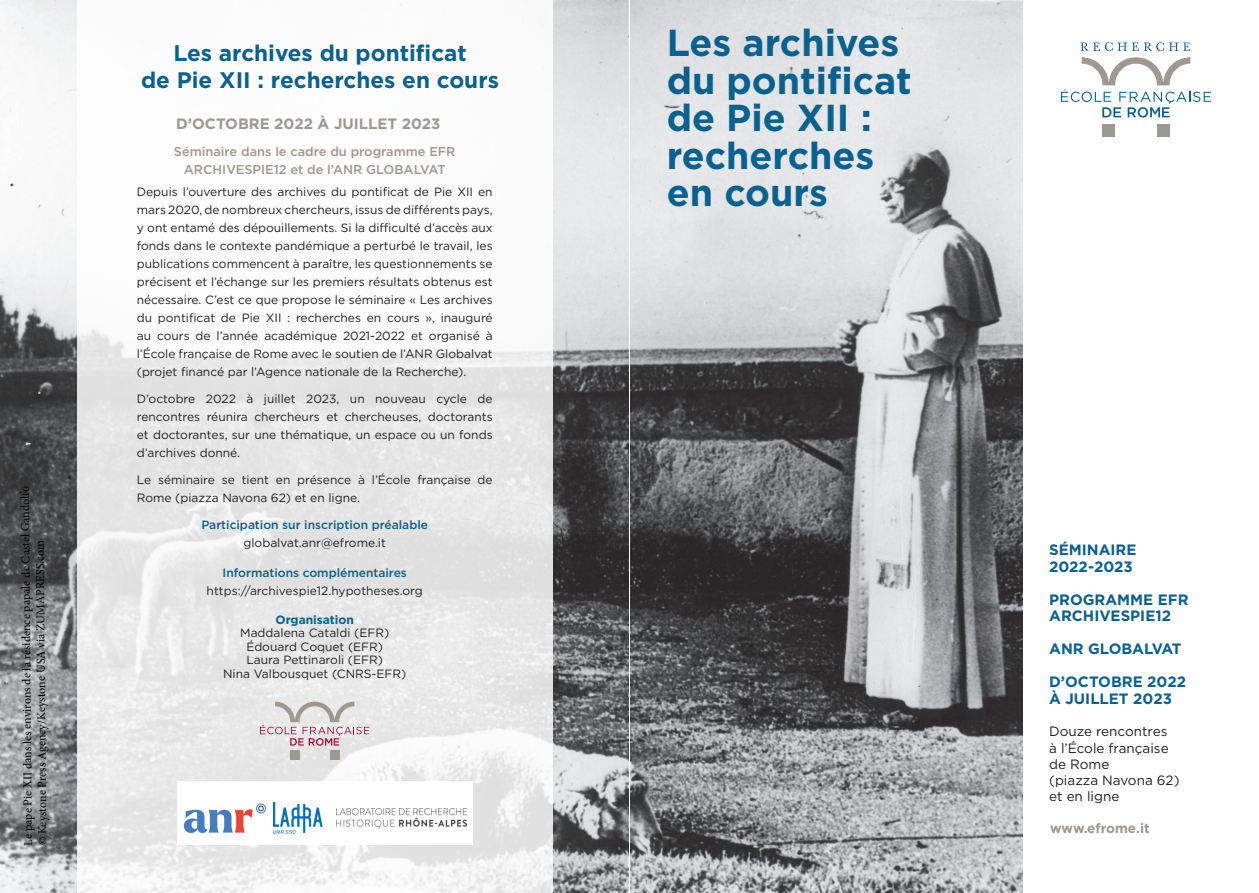
<style>
.page{position:relative;width:1259px;height:893px;background:#fff}
.page>*{position:absolute;margin:0;border:0;box-sizing:border-box;transform-origin:0 0}
.t1{font:700 37.5px/37.5px "Gotham";color:#096190}
.t2{font:700 22.5px "Gotham";color:#096190}
.t3{font:700 15px/16.5px "Gotham";color:#096190}
.t4{font:700 15px "Gotham";color:#9d9890}
.t5{font:13.5px "Gotham";color:#231f20}
.t6{font:700 13.5px "Gotham";color:#9d9890}
.t7{font:500 12.75px/18px "Gotham";color:#9d9890;text-align:center}
.t8{font:12px/18px "Gotham";color:#231f20;text-align:justify}
.t9{font:12px "Minion Pro";letter-spacing:-.01em;color:#000}
.t10{font:500 12px "Gotham";color:#096190}
.t11{font:700 12px "Gotham";color:#096190}
</style>
<div class="page">
<svg style="left:1080px;top:42px;width:58px;height:9px"></svg>
<svg style="left:1144px;top:42px;width:46px;height:9px"></svg>
<div style="left:1102px;top:124px;width:13px;height:13px;background:#9d9890"></div>
<div style="left:1156px;top:124px;width:13px;height:13px;background:#9d9890"></div>
<svg style="left:1061px;top:57px;width:150px;height:61px"></svg>
<img style="left:0;top:0;width:1023px;height:893px">
<svg style="left:77px;top:0;width:475px;height:893px"></svg>
<div style="left:290px;top:750px;width:10px;height:10px;background:#9d9890"></div>
<div style="left:330px;top:750px;width:9px;height:10px;background:#9d9890"></div>
<svg style="left:260px;top:702px;width:109px;height:44px;background:#dbced1"></svg>
<hr style="left:629px;top:0;width:1px;height:893px;background:#fff">
<div style="left:177px;top:781px;width:95px;height:64px;background:#fff"></div>
<img style="left:183px;top:803px;width:83px;height:31px">
<div style="left:270px;top:781px;width:202px;height:64px;background:#fff"></div>
<img style="left:274px;top:803px;width:192px;height:30px">
<p class="t9" style="left:19px;top:846px;width:361px;rotate:-90deg">Le pape Pie XII dans les environs de la résidence papale de Castel Gandolfo</p>
<p class="t9" style="left:33px;top:845px;width:307px;rotate:-90deg">© Keystone Press Agency/Keystone USA via ZUMAPRESS.com</p>
<p class="t2" style="left:173px;top:38px;width:295px">Les archives du pontificat</p>
<p class="t2" style="left:141px;top:65px;width:359px">de Pie XII : recherches en cours</p>
<p class="t4" style="left:176px;top:114px;width:266px">D’OCTOBRE 2022 À JUILLET 2023</p>
<p class="t7" style="left:174px;top:143px;width:283px">Séminaire dans le cadre du programme EFR<br>ARCHIVESPIE12 et de l’ANR GLOBALVAT</p>
<p class="t8" style="left:137px;top:183px;width:357px">Depuis l’ouverture des archives du pontificat de Pie XII en mars 2020, de nombreux chercheurs, issus de différents pays, y ont entamé des dépouillements. Si la difficulté d’accès aux fonds dans le contexte pandémique a perturbé le travail, les publications commencent à paraître, les questionnements se précisent et l’échange sur les premiers résultats obtenus est nécessaire. C’est ce que propose le séminaire « Les archives du pontificat de Pie XII : recherches en cours », inauguré au cours de l’année académique 2021-2022 et organisé à l’École française de Rome avec le soutien de l’ANR Globalvat (projet financé par l’Agence nationale de la Recherche).</p>
<p class="t8" style="left:137px;top:390px;width:357px">D’octobre 2022 à juillet 2023, un nouveau cycle de rencontres réunira chercheurs et chercheuses, doctorants et doctorantes, sur une thématique, un espace ou un fonds d’archives donné.</p>
<p class="t8" style="left:137px;top:471px;width:357px">Le séminaire se tient en présence à l’École française de<br>Rome (piazza Navona 62) et en ligne.</p>
<p class="t10" style="left:201px;top:517px;width:228px">Participation sur inscription préalable</p>
<p class="t8" style="left:243px;top:534px;width:144px">globalvat.anr@efrome.it</p>
<p class="t10" style="left:222px;top:565px;width:186px">Informations complémentaires</p>
<p class="t8" style="left:207px;top:582px;width:218px">https://archivespie12.hypotheses.org</p>
<p class="t11" style="left:275px;top:612px;width:80px">Organisation</p>
<p class="t8" style="left:240px;top:624px;width:150px">Maddalena Cataldi (EFR)</p>
<p class="t8" style="left:246px;top:637px;width:138px">Édouard Coquet (EFR)</p>
<p class="t8" style="left:246px;top:651px;width:138px">Laura Pettinaroli (EFR)</p>
<p class="t8" style="left:223px;top:664px;width:185px">Nina Valbousquet (CNRS-EFR)</p>
<p class="t1" style="left:666px;top:24px;width:234px">Les archives</p>
<p class="t1" style="left:666px;top:61px;width:247px">du pontificat de Pie XII : recherches</p>
<p class="t1" style="left:666px;top:174px;width:163px">en cours</p>
<p class="t3" style="left:1049px;top:542px;width:89px">SÉMINAIRE</p>
<p class="t3" style="left:1049px;top:558px;width:85px">2022-2023</p>
<p class="t3" style="left:1049px;top:591px;width:141px">PROGRAMME EFR<br>ARCHIVESPIE12</p>
<p class="t3" style="left:1049px;top:641px;width:134px">ANR GLOBALVAT</p>
<p class="t3" style="left:1049px;top:674px;width:138px">D’OCTOBRE 2022</p>
<p class="t3" style="left:1049px;top:690px;width:124px">À JUILLET 2023</p>
<p class="t5" style="left:1049px;top:723px;width:120px">Douze rencontres</p>
<p class="t5" style="left:1049px;top:739px;width:121px">à l’École française</p>
<p class="t5" style="left:1049px;top:755px;width:62px">de Rome</p>
<p class="t5" style="left:1049px;top:772px;width:132px">(piazza Navona 62)</p>
<p class="t5" style="left:1049px;top:788px;width:72px">et en ligne</p>
<p class="t6" style="left:1050px;top:820px;width:101px">www.efrome.it</p>
</div>
